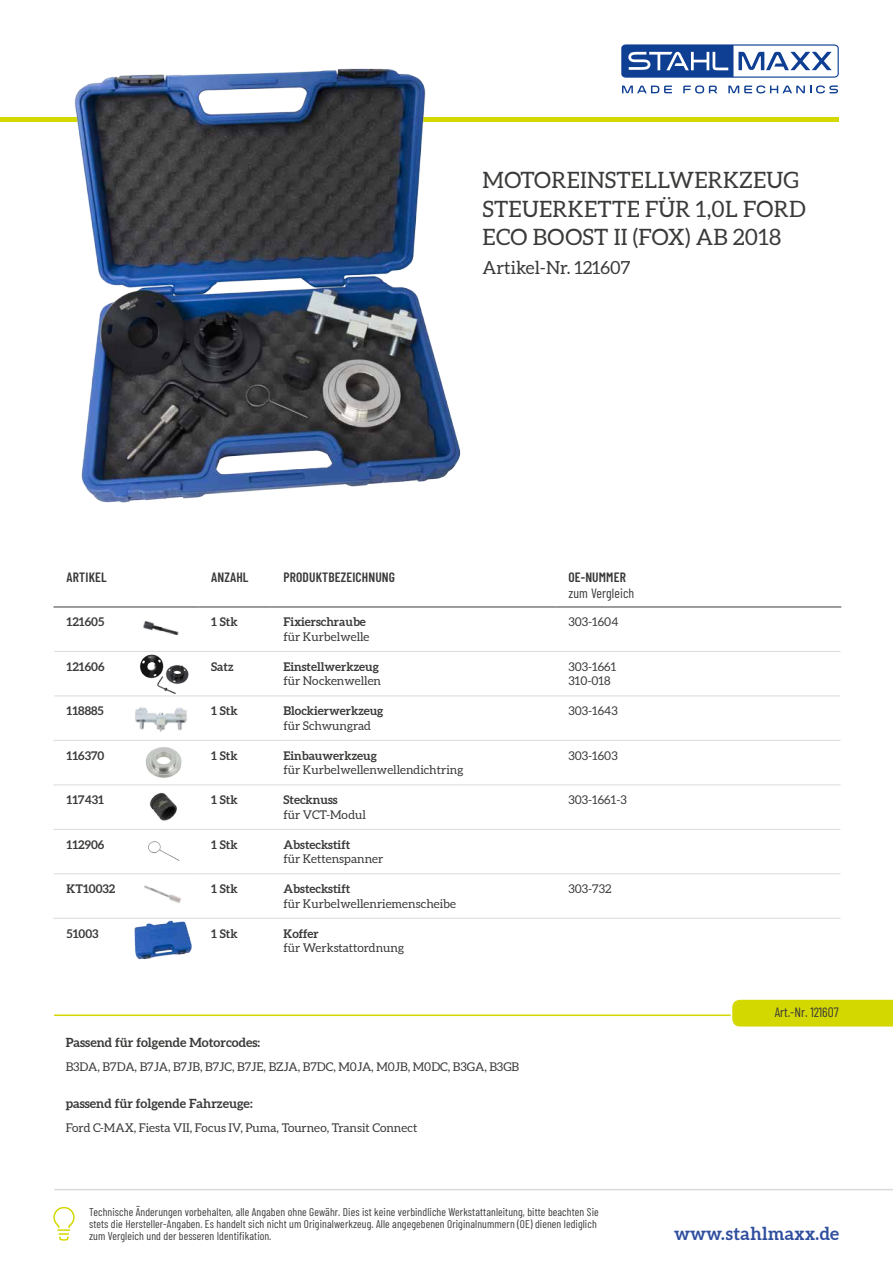
<style>
.page{position:relative;width:893px;height:1263px;background:#fff}
.page>*{position:absolute;margin:0;border:0;box-sizing:border-box;transform-origin:0 0}
.t1{font:22.5px/28.5px "Aleo";letter-spacing:.01em;color:#3a3a39}
.t2{font:18px "Aleo";color:#3a3a39}
.t3{font:700 18px "Aleo";letter-spacing:.02em;color:#2f4e9e}
.t4{font:600 13.5px "Barlow Condensed";letter-spacing:.01em;color:#3a3a39}
.t5{font:13.5px "Barlow Condensed";letter-spacing:.005em;color:#3a3a39}
.t6{font:700 12.75px "Aleo";color:#3a3a39}
.t7{font:12px/14.4px "Aleo";color:#3a3a39}
.t8{font:700 12px/14.4px "Aleo";color:#3a3a39}
.t9{font:11.25px/12px "Barlow Condensed";letter-spacing:.01em;color:#3a3a39}
.s1{font-weight:400}
.s2{font-weight:700}
</style>
<div class="page">
<svg style="left:683px;top:85px;width:34px;height:8px"></svg>
<svg style="left:728px;top:85px;width:110px;height:8px"></svg>
<svg style="left:622px;top:86px;width:50px;height:7px"></svg>
<svg style="left:621px;top:44px;width:218px;height:34px"></svg>
<hr style="left:0;top:118px;width:839px;height:4px;background:#d3d800">
<hr style="left:54px;top:1189px;width:839px;height:1px;background:#d9dada">
<svg style="left:53px;top:1206px;width:22px;height:35px"></svg>
<img style="left:24px;top:68px;width:477px;height:435px">
<svg style="left:54px;top:606px;width:786px;height:1px"></svg>
<svg style="left:54px;top:693px;width:144px;height:228px"></svg>
<svg style="left:199px;top:696px;width:641px;height:179px"></svg>
<hr style="left:125px;top:741px;width:2px;height:43px;background:#fff">
<hr style="left:270px;top:741px;width:1px;height:43px;background:#fff">
<hr style="left:555px;top:741px;width:1px;height:43px;background:#fff">
<hr style="left:125px;top:785px;width:2px;height:44px;background:#fff">
<hr style="left:270px;top:785px;width:1px;height:44px;background:#fff">
<hr style="left:555px;top:785px;width:1px;height:44px;background:#fff">
<hr style="left:125px;top:830px;width:2px;height:43px;background:#fff">
<hr style="left:270px;top:830px;width:1px;height:43px;background:#fff">
<hr style="left:555px;top:830px;width:1px;height:43px;background:#fff">
<hr style="left:125px;top:874px;width:2px;height:44px;background:#fff">
<hr style="left:270px;top:874px;width:1px;height:44px;background:#fff">
<hr style="left:555px;top:874px;width:1px;height:44px;background:#fff">
<hr style="left:198px;top:560px;width:1px;height:47px;background:#fff">
<hr style="left:270px;top:560px;width:1px;height:47px;background:#fff">
<hr style="left:555px;top:560px;width:1px;height:47px;background:#fff">
<hr style="left:125px;top:652px;width:2px;height:43px;background:#fff">
<hr style="left:125px;top:696px;width:2px;height:44px;background:#fff">
<hr style="left:125px;top:919px;width:2px;height:44px;background:#fff">
<hr style="left:270px;top:696px;width:1px;height:44px;background:#fff">
<hr style="left:555px;top:696px;width:1px;height:44px;background:#fff">
<hr style="left:54px;top:651px;width:1px;height:45px;background:#fff">
<hr style="left:54px;top:696px;width:1px;height:44px;background:#fff">
<hr style="left:54px;top:919px;width:1px;height:44px;background:#fff">
<hr style="left:54px;top:785px;width:1px;height:44px;background:#fff">
<hr style="left:54px;top:651px;width:72px;height:1px;background:#d9dada">
<hr style="left:126px;top:651px;width:72px;height:1px;background:#d9dada">
<hr style="left:198px;top:651px;width:73px;height:1px;background:#d9dada">
<hr style="left:271px;top:651px;width:285px;height:1px;background:#d9dada">
<hr style="left:556px;top:651px;width:284px;height:1px;background:#d9dada">
<hr style="left:198px;top:695px;width:73px;height:1px;background:#d9dada">
<hr style="left:54px;top:740px;width:72px;height:1px;background:#d9dada">
<hr style="left:126px;top:740px;width:72px;height:1px;background:#d9dada">
<hr style="left:198px;top:740px;width:73px;height:1px;background:#d9dada">
<hr style="left:271px;top:740px;width:285px;height:1px;background:#d9dada">
<hr style="left:556px;top:740px;width:284px;height:1px;background:#d9dada">
<hr style="left:54px;top:784px;width:72px;height:1px;background:#d9dada">
<hr style="left:126px;top:784px;width:72px;height:1px;background:#d9dada">
<hr style="left:198px;top:784px;width:73px;height:1px;background:#d9dada">
<hr style="left:271px;top:784px;width:285px;height:1px;background:#d9dada">
<hr style="left:556px;top:784px;width:284px;height:1px;background:#d9dada">
<hr style="left:54px;top:873px;width:72px;height:1px;background:#d9dada">
<hr style="left:126px;top:873px;width:72px;height:1px;background:#d9dada">
<hr style="left:198px;top:873px;width:73px;height:1px;background:#d9dada">
<hr style="left:271px;top:873px;width:285px;height:1px;background:#d9dada">
<hr style="left:556px;top:873px;width:284px;height:1px;background:#d9dada">
<hr style="left:54px;top:918px;width:72px;height:1px;background:#d9dada">
<hr style="left:126px;top:918px;width:72px;height:1px;background:#d9dada">
<hr style="left:198px;top:918px;width:73px;height:1px;background:#d9dada">
<hr style="left:271px;top:918px;width:285px;height:1px;background:#d9dada">
<hr style="left:556px;top:918px;width:284px;height:1px;background:#d9dada">
<hr style="left:54px;top:695px;width:72px;height:1px;background:#d9dada">
<hr style="left:126px;top:695px;width:72px;height:1px;background:#d9dada">
<hr style="left:271px;top:695px;width:285px;height:1px;background:#d9dada">
<hr style="left:556px;top:695px;width:284px;height:1px;background:#d9dada">
<hr style="left:54px;top:607px;width:72px;height:1px;background:#3a3a39">
<hr style="left:126px;top:607px;width:72px;height:1px;background:#3a3a39">
<hr style="left:54px;top:829px;width:72px;height:1px;background:#d9dada">
<hr style="left:126px;top:829px;width:72px;height:1px;background:#d9dada">
<hr style="left:198px;top:829px;width:73px;height:1px;background:#d9dada">
<hr style="left:271px;top:829px;width:285px;height:1px;background:#d9dada">
<hr style="left:556px;top:829px;width:284px;height:1px;background:#d9dada">
<hr style="left:198px;top:607px;width:73px;height:1px;background:#3a3a39">
<hr style="left:271px;top:607px;width:285px;height:1px;background:#3a3a39">
<hr style="left:556px;top:607px;width:285px;height:1px;background:#3a3a39">
<img style="left:143px;top:621px;width:36px;height:14px">
<img style="left:140px;top:654px;width:49px;height:39px">
<img style="left:129px;top:700px;width:67px;height:39px">
<img style="left:136px;top:743px;width:57px;height:39px">
<img style="left:143px;top:791px;width:38px;height:33px">
<img style="left:144px;top:839px;width:39px;height:25px">
<img style="left:129px;top:876px;width:67px;height:40px">
<img style="left:134px;top:921px;width:58px;height:39px">
<hr style="left:54px;top:1014px;width:785px;height:2px;background:#d3d800">
<svg style="left:731px;top:999px;width:162px;height:28px;background:#d5da0e"></svg>
<p class="t1" style="left:483px;top:167px;width:325px">MOTOREINSTELLWERKZEUG<br>STEUERKETTE FÜR 1,0L FORD<br>ECO BOOST II (FOX) AB 2018</p>
<p class="t2" style="left:483px;top:257px;width:150px">Artikel-Nr. 121607</p>
<p class="t4" style="left:67px;top:568px;width:42px">ARTIKEL</p>
<p class="t4" style="left:211px;top:568px;width:39px">ANZAHL</p>
<p class="t4" style="left:283px;top:568px;width:113px">PRODUKTBEZEICHNUNG</p>
<p class="t4" style="left:568px;top:568px;width:59px">OE-NUMMER</p>
<p class="t5" style="left:568px;top:584px;width:67px">zum Vergleich</p>
<p class="t8" style="left:67px;top:615px;width:39px">121605</p>
<p class="t8" style="left:211px;top:615px;width:28px">1 Stk</p>
<p class="t8" style="left:283px;top:615px;width:84px">Fixierschraube</p>
<p class="t7" style="left:283px;top:630px;width:88px">für Kurbelwelle</p>
<p class="t7" style="left:568px;top:615px;width:51px">303-1604</p>
<p class="t8" style="left:67px;top:660px;width:39px">121606</p>
<p class="t8" style="left:211px;top:660px;width:24px">Satz</p>
<p class="t8" style="left:283px;top:660px;width:99px">Einstellwerkzeug <span class="s1">für Nockenwellen</span></p>
<p class="t7" style="left:568px;top:660px;width:49px">303-1661</p>
<p class="t7" style="left:568px;top:674px;width:44px">310-018</p>
<p class="t8" style="left:67px;top:704px;width:39px">118885</p>
<p class="t8" style="left:211px;top:704px;width:28px">1 Stk</p>
<p class="t8" style="left:283px;top:704px;width:101px">Blockierwerkzeug</p>
<p class="t7" style="left:283px;top:719px;width:89px">für Schwungrad</p>
<p class="t7" style="left:568px;top:704px;width:51px">303-1643</p>
<p class="t8" style="left:67px;top:749px;width:39px">116370</p>
<p class="t8" style="left:211px;top:749px;width:28px">1 Stk</p>
<p class="t8" style="left:283px;top:749px;width:95px">Einbauwerkzeug</p>
<p class="t7" style="left:283px;top:763px;width:181px">für Kurbelwellenwellendichtring</p>
<p class="t7" style="left:568px;top:749px;width:51px">303-1603</p>
<p class="t8" style="left:67px;top:793px;width:39px">117431</p>
<p class="t8" style="left:211px;top:793px;width:28px">1 Stk</p>
<p class="t8" style="left:283px;top:793px;width:56px">Stecknuss</p>
<p class="t7" style="left:283px;top:808px;width:84px">für VCT-Modul</p>
<p class="t7" style="left:568px;top:793px;width:60px">303-1661-3</p>
<p class="t8" style="left:67px;top:838px;width:39px">112906</p>
<p class="t8" style="left:211px;top:838px;width:28px">1 Stk</p>
<p class="t7" style="left:283px;top:838px;width:101px"><span class="s2">Absteckstift<br></span>für Kettenspanner</p>
<p class="t8" style="left:67px;top:882px;width:50px">KT10032</p>
<p class="t8" style="left:211px;top:882px;width:28px">1 Stk</p>
<p class="t7" style="left:283px;top:882px;width:174px"><span class="s2">Absteckstift<br></span>für Kurbelwellenriemenscheibe</p>
<p class="t7" style="left:568px;top:882px;width:45px">303-732</p>
<p class="t8" style="left:67px;top:927px;width:34px">51003</p>
<p class="t8" style="left:211px;top:927px;width:28px">1 Stk</p>
<p class="t7" style="left:283px;top:927px;width:122px"><span class="s2">Koffer<br></span>für Werkstattordnung</p>
<p class="t6" style="left:66px;top:1034px;width:196px">Passend für folgende Motorcodes:</p>
<p class="t7" style="left:66px;top:1060px;width:455px">B3DA, B7DA, B7JA, B7JB, B7JC, B7JE, BZJA, B7DC, M0JA, M0JB, M0DC, B3GA, B3GB</p>
<p class="t6" style="left:66px;top:1096px;width:188px">passend für folgende Fahrzeuge:</p>
<p class="t7" style="left:66px;top:1121px;width:353px">Ford C-MAX, Fiesta VII, Focus IV, Puma, Tourneo, Transit Connect</p>
<p class="t9" style="left:89px;top:1205px;width:511px">Technische Änderungen vorbehalten, alle Angaben ohne Gewähr. Dies ist keine verbindliche Werkstattanleitung, bitte beachten Sie stets die Hersteller-Angaben. Es handelt sich nicht um Originalwerkzeug. Alle angegebenen Originalnummern (OE) dienen lediglich zum Vergleich und der besseren Identifikation.</p>
<p class="t5" style="left:775px;top:1003px;width:65px">Art.-Nr. 121607</p>
<h2 class="t3" style="left:674px;top:1223px;width:166px">www.stahlmaxx.de</h2>
</div>
